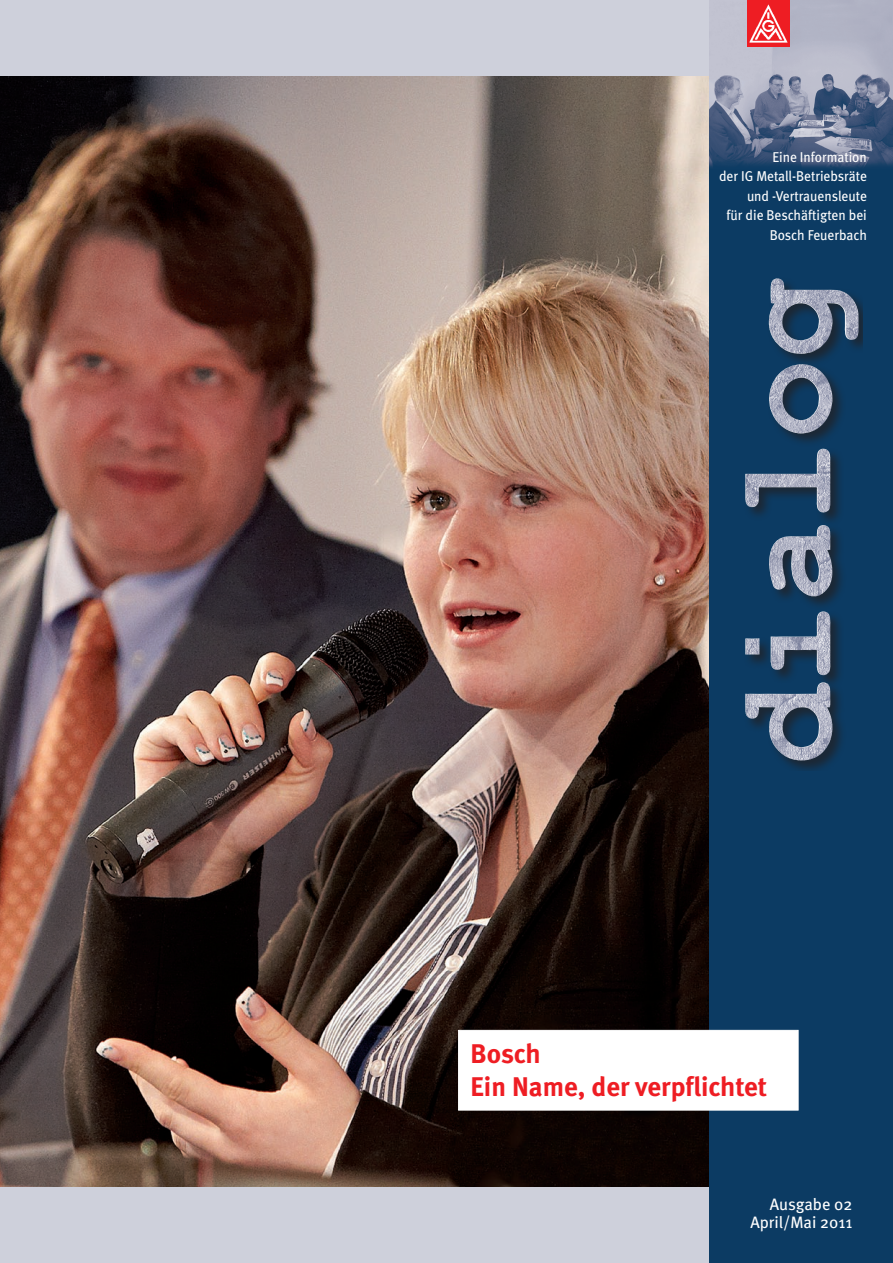
<style>
.page{position:relative;width:893px;height:1263px;background:#fff}
.page>*{position:absolute;margin:0;border:0;box-sizing:border-box;transform-origin:0 0}
.t1{font:700 27px/32.4px "Meta";color:#ee1d23}
.t2{font:16.5px/18px "Meta";color:#fff;text-align:right}
.t3{font:14.25px/19.5px "Meta";color:#fff;text-align:right;scale:.95 1}
</style>
<div class="page">
<div style="left:0;top:0;width:710px;height:1263px;background:#ced0db"></div>
<img style="left:0;top:76px;width:709px;height:1110px">
<img style="left:709px;top:0;width:184px;height:1263px">
<div style="left:743px;top:276px;width:119px;height:495px;background:#231f20;opacity:.7"></div>
<img style="left:745px;top:278px;width:114px;height:235px">
<img style="left:747px;top:0;width:43px;height:47px">
<div style="left:458px;top:1030px;width:340px;height:80px;background:#fff;border:1px solid #fff"></div>
<p class="t3" style="left:719px;top:147px;width:157px">Eine Information<br>der IG Metall-Betriebsräte und -Vertrauensleute<br>für die Beschäftigten bei<br>Bosch Feuerbach</p>
<h1 class="t1" style="left:471px;top:1037px;width:298px">Bosch<br>Ein Name, der verpflichtet</h1>
<p class="t2" style="left:750px;top:1195px;width:103px">Ausgabe 02<br>April/Mai 2011</p>
<p class="t2" style="left:786px;top:1204px;width:83px">Ausgabe 05</p>
</div>
